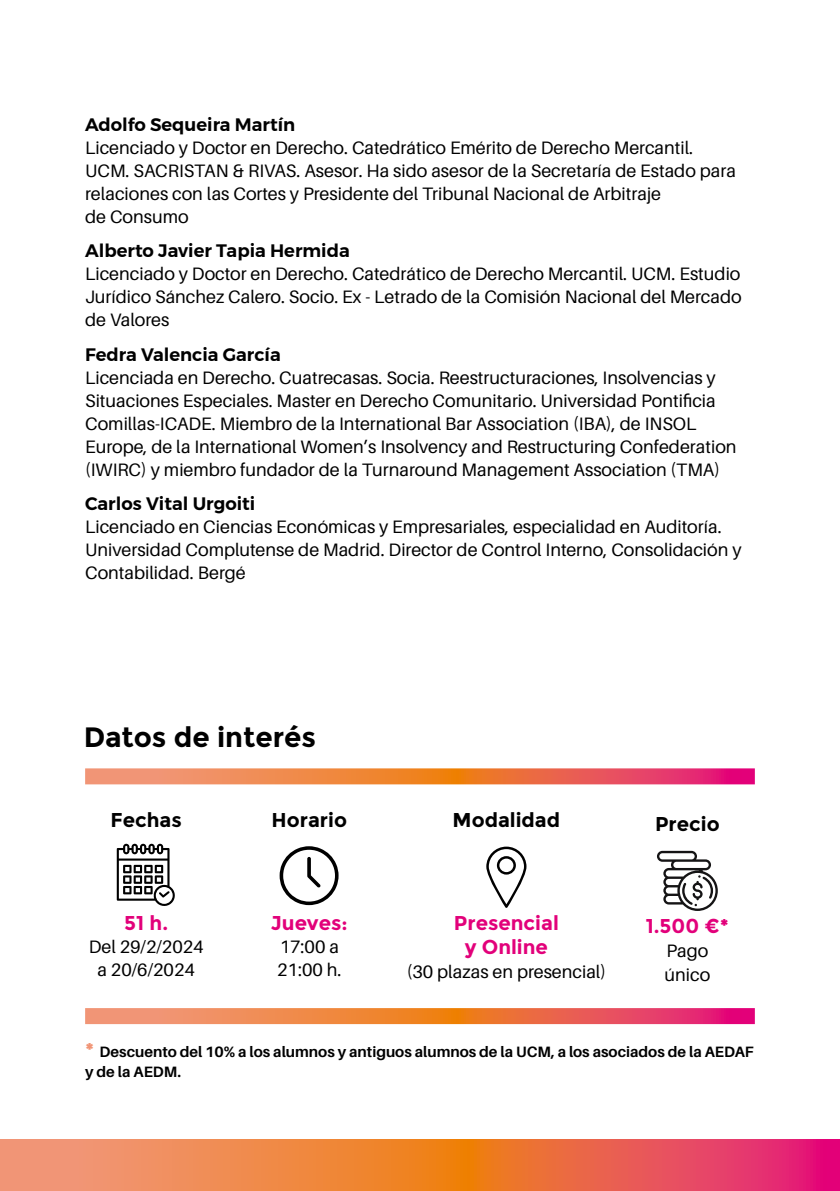
<style>
.page{position:relative;width:840px;height:1191px;background:#fff}
.page>*{position:absolute;margin:0;border:0;box-sizing:border-box;transform-origin:0 0}
.t1{font:700 28px "Montserrat";color:#000}
.t2{font:700 20px/24px "Montserrat";color:#e2007a;text-align:center}
.t3{font:700 20px "Montserrat";color:#000}
.t4{font:18px/23px "Aileron";color:#000}
.t5{font:600 18px "Montserrat";color:#000}
.t6{font:700 15px/20px "Aileron";color:#000}
.s1{font-family:"Montserrat";font-size:20px;color:#f19576}
</style>
<div class="page">
<svg style="left:85px;top:768px;width:669px;height:16px;background:#ec7255"></svg>
<svg style="left:85px;top:1008px;width:669px;height:16px;background:#ec7052"></svg>
<svg style="left:117px;top:843px;width:58px;height:63px"></svg>
<svg style="left:279px;top:846px;width:59px;height:59px"></svg>
<svg style="left:486px;top:846px;width:40px;height:62px"></svg>
<svg style="left:657px;top:851px;width:60px;height:60px"></svg>
<svg style="left:0;top:1140px;width:839px;height:51px;background:#ec704f"></svg>
<p class="t5" style="left:85px;top:110px;width:211px">Adolfo Sequeira Martín</p>
<p class="t4" style="left:85px;top:136px;width:652px">Licenciado y Doctor en Derecho. Catedrático Emérito de Derecho Mercantil.<br>UCM. SACRISTAN &amp; RIVAS. Asesor. Ha sido asesor de la Secretaría de Estado para relaciones con las Cortes y Presidente del Tribunal Nacional de Arbitraje<br>de Consumo</p>
<p class="t5" style="left:85px;top:237px;width:266px">Alberto Javier Tapia Hermida</p>
<p class="t4" style="left:85px;top:263px;width:657px;text-align:justify">Licenciado y Doctor en Derecho. Catedrático de Derecho Mercantil. UCM. Estudio Jurídico Sánchez Calero. Socio. Ex - Letrado de la Comisión Nacional del Mercado de Valores</p>
<p class="t5" style="left:85px;top:340px;width:197px">Fedra Valencia García</p>
<p class="t4" style="left:85px;top:366px;width:652px">Licenciada en Derecho. Cuatrecasas. Socia. Reestructuraciones, Insolvencias y Situaciones Especiales. Master en Derecho Comunitario. Universidad Pontificia Comillas-ICADE. Miembro de la International Bar Association (IBA), de INSOL Europe, de la International Women’s Insolvency and Restructuring Confederation (IWIRC) y miembro fundador de la Turnaround Management Association (TMA)</p>
<p class="t5" style="left:85px;top:489px;width:172px">Carlos Vital Urgoiti</p>
<p class="t4" style="left:85px;top:515px;width:657px">Licenciado en Ciencias Económicas y Empresariales, especialidad en Auditoría.<br>Universidad Complutense de Madrid. Director de Control Interno, Consolidación y<br>Contabilidad. Bergé</p>
<h1 class="t1" style="left:84px;top:720px;width:234px">Datos de interés</h1>
<p class="t3" style="left:110px;top:808px;width:73px">Fechas</p>
<p class="t3" style="left:271px;top:808px;width:77px">Horario</p>
<p class="t3" style="left:452px;top:808px;width:109px">Modalidad</p>
<p class="t3" style="left:654px;top:812px;width:66px">Precio</p>
<p class="t2" style="left:124px;top:911px;width:45px">51 h.</p>
<p class="t4" style="left:89px;top:936px;width:116px;text-align:center">Del 29/2/2024 a 20/6/2024</p>
<p class="t2" style="left:271px;top:911px;width:78px">Jueves:</p>
<p class="t4" style="left:277px;top:936px;width:66px">17:00 a<br>21:00 h.</p>
<p class="t2" style="left:453px;top:911px;width:106px">Presencial y Online</p>
<p class="t4" style="left:406px;top:961px;width:201px">(30 plazas en presencial)</p>
<p class="t2" style="left:645px;top:913px;width:85px">1.500 €*</p>
<p class="t4" style="left:664px;top:938px;width:47px;line-height:24px">Pago único</p>
<p class="t6" style="left:85px;top:1041px;width:669px"><span class="s1">*</span> Descuento del 10% a los alumnos y antiguos alumnos de la UCM, a los asociados de la AEDAF y de la AEDM.</p>
</div>
